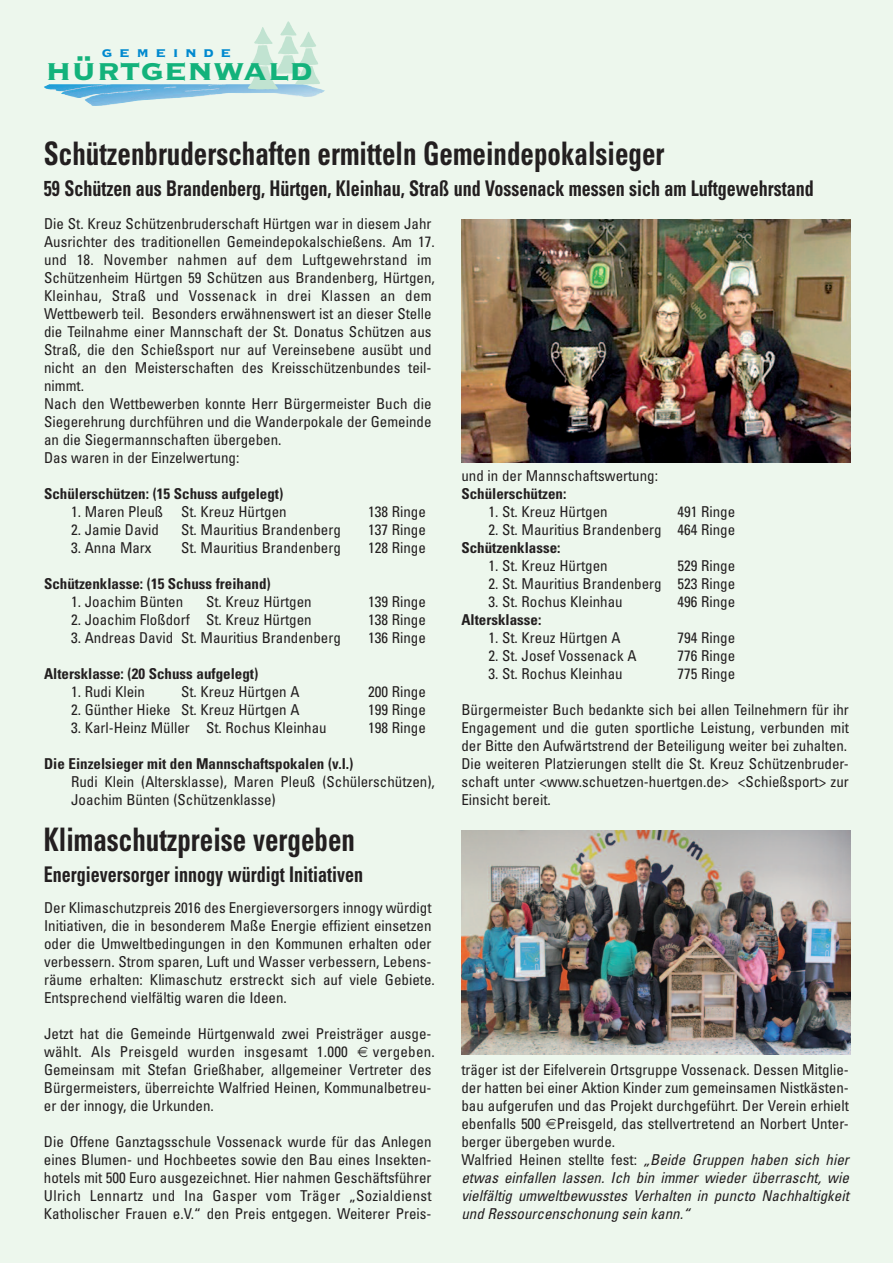
<style>
.page{position:relative;width:893px;height:1263px;background:#edf7ed}
.page>*{position:absolute;margin:0;border:0;box-sizing:border-box;transform-origin:0 0}
.t1{font:38.25px "Copperplate Thirty Three BC";color:#13b27b}
.t2{font:700 condensed 32.4px "Univers";color:#231f20;scale:.83 1}
.t3{font:700 condensed 21.6px "Univers";color:#231f20;scale:.83 1}
.t4{font:17.55px "Copperplate Thirty Three BC";letter-spacing:.365em;color:#0089cf}
.t5{font:condensed 15px/18px "Univers";color:#231f20}
.t6{font:700 condensed 15px "Univers";color:#231f20}
.s1{font-style:italic}
</style>
<div class="page">
<img style="left:44px;top:84px;width:281px;height:22px">
<img style="left:247px;top:22px;width:74px;height:67px">
<img style="left:461px;top:219px;width:389px;height:243px">
<img style="left:461px;top:831px;width:389px;height:223px">
<p class="t4" style="left:102px;top:41px;width:131px">gemeinde</p>
<h1 class="t1" style="left:46px;top:45px;width:268px">hürtgenwald</h1>
<h2 class="t2" style="left:44px;top:142px;width:749px">Schützenbruderschaften ermitteln Gemeindepokalsieger</h2>
<h3 class="t3" style="left:44px;top:180px;width:929px">59 Schützen aus Brandenberg, Hürtgen, Kleinhau, Straß und Vossenack messen sich am Luftgewehrstand</h3>
<p class="t5" style="left:44px;top:216px;width:392px">Die St. Kreuz Schützenbruderschaft Hürtgen war in diesem Jahr Ausrichter des traditionellen Gemeindepokalschießens. Am 17. und 18. November nahmen auf dem Luftgewehrstand im Schützenheim Hürtgen 59 Schützen aus Brandenberg, Hürtgen, Kleinhau, Straß und Vossenack in drei Klassen an dem Wettbewerb teil. Besonders erwähnenswert ist an dieser Stelle die Teilnahme einer Mannschaft der St. Donatus Schützen aus Straß, die den Schießsport nur auf Vereinsebene ausübt und nicht an den Meisterschaften des Kreisschützenbundes teil&shy;nimmt.<br>Nach den Wettbewerben konnte Herr Bürgermeister Buch die Siegerehrung durchführen und die Wanderpokale der Gemeinde an die Siegermannschaften übergeben.<br>Das waren in der Einzelwertung:</p>
<p class="t6" style="left:44px;top:488px;width:241px">Schülerschützen: (15 Schuss aufgelegt)</p>
<p class="t5" style="left:71px;top:504px;width:217px">1. Maren Pleuß St. Kreuz Hürtgen</p>
<p class="t5" style="left:368px;top:504px;width:59px">138 Ringe</p>
<p class="t5" style="left:71px;top:522px;width:90px">2. Jamie David</p>
<p class="t5" style="left:181px;top:522px;width:161px">St. Mauritius Brandenberg</p>
<p class="t5" style="left:368px;top:522px;width:59px">137 Ringe</p>
<p class="t5" style="left:71px;top:540px;width:82px">3. Anna Marx</p>
<p class="t5" style="left:181px;top:540px;width:161px">St. Mauritius Brandenberg</p>
<p class="t5" style="left:368px;top:540px;width:59px">128 Ringe</p>
<p class="t6" style="left:44px;top:578px;width:228px">Schützenklasse: (15 Schuss freihand)</p>
<p class="t5" style="left:71px;top:594px;width:114px">1. Joachim Bünten</p>
<p class="t5" style="left:206px;top:594px;width:107px">St. Kreuz Hürtgen</p>
<p class="t5" style="left:368px;top:594px;width:59px">139 Ringe</p>
<p class="t5" style="left:71px;top:612px;width:242px">2. Joachim Floßdorf St. Kreuz Hürtgen</p>
<p class="t5" style="left:368px;top:612px;width:59px">138 Ringe</p>
<p class="t5" style="left:71px;top:630px;width:271px">3. Andreas David St. Mauritius Brandenberg</p>
<p class="t5" style="left:368px;top:630px;width:59px">136 Ringe</p>
<p class="t6" style="left:44px;top:668px;width:216px">Altersklasse: (20 Schuss aufgelegt)</p>
<p class="t5" style="left:71px;top:684px;width:75px">1. Rudi Klein</p>
<p class="t5" style="left:181px;top:684px;width:120px">St. Kreuz Hürtgen A</p>
<p class="t5" style="left:368px;top:684px;width:59px">200 Ringe</p>
<p class="t5" style="left:71px;top:702px;width:230px">2. Günther Hieke St. Kreuz Hürtgen A</p>
<p class="t5" style="left:368px;top:702px;width:59px">199 Ringe</p>
<p class="t5" style="left:71px;top:720px;width:257px">3. Karl-Heinz Müller St. Rochus Kleinhau</p>
<p class="t5" style="left:368px;top:720px;width:59px">198 Ringe</p>
<p class="t6" style="left:44px;top:758px;width:311px">Die Einzelsieger mit den Mannschaftspokalen (v.l.)</p>
<p class="t5" style="left:71px;top:774px;width:365px">Rudi Klein (Altersklasse), Maren Pleuß (Schülerschützen),<br>Joachim Bünten (Schützenklasse)</p>
<h2 class="t2" style="left:44px;top:828px;width:376px">Klimaschutzpreise vergeben</h2>
<h3 class="t3" style="left:44px;top:866px;width:386px">Energieversorger innogy würdigt Initiativen</h3>
<p class="t5" style="left:44px;top:900px;width:392px">Der Klimaschutzpreis 2016 des Energieversorgers innogy würdigt Initiativen, die in besonderem Maße Energie effizient einsetzen oder die Umweltbedingungen in den Kommunen erhalten oder verbessern. Strom sparen, Luft und Wasser verbessern, Lebens&shy;räume erhalten: Klimaschutz erstreckt sich auf viele Gebiete.<br>Entsprechend vielfältig waren die Ideen.</p>
<p class="t5" style="left:44px;top:1026px;width:389px">Jetzt hat die Gemeinde Hürtgenwald zwei Preisträger ausge&shy;wählt. Als Preisgeld wurden insgesamt 1.000</p>
<p class="t5" style="left:44px;top:1044px;width:392px;text-indent:329px">vergeben.<br>Gemeinsam mit Stefan Grießhaber, allgemeiner Vertreter des Bürgermeisters, überreichte Walfried Heinen, Kommunalbetreu&shy;er der innogy, die Urkunden.</p>
<p class="t5" style="left:44px;top:1134px;width:389px;text-align:justify">Die Offene Ganztagsschule Vossenack wurde für das Anlegen eines Blumen- und Hochbeetes sowie den Bau eines Insekten&shy;hotels mit 500 Euro ausgezeichnet. Hier nahmen Geschäftsführer Ulrich Lennartz und Ina Gasper vom Träger „Sozialdienst Katholischer Frauen e.V.“ den Preis entgegen. Weiterer Preis-</p>
<p class="t5" style="left:461px;top:468px;width:198px">und in der Mannschaftswertung:</p>
<p class="t6" style="left:461px;top:488px;width:106px">Schülerschützen:</p>
<p class="t5" style="left:488px;top:504px;width:121px">1. St. Kreuz Hürtgen</p>
<p class="t5" style="left:677px;top:504px;width:59px">491 Ringe</p>
<p class="t5" style="left:488px;top:522px;width:248px">2. St. Mauritius Brandenberg 464 Ringe</p>
<p class="t6" style="left:461px;top:542px;width:101px">Schützenklasse:</p>
<p class="t5" style="left:488px;top:558px;width:121px">1. St. Kreuz Hürtgen</p>
<p class="t5" style="left:677px;top:558px;width:59px">529 Ringe</p>
<p class="t5" style="left:488px;top:576px;width:248px">2. St. Mauritius Brandenberg 523 Ringe</p>
<p class="t5" style="left:488px;top:594px;width:136px">3. St. Rochus Kleinhau</p>
<p class="t5" style="left:677px;top:594px;width:59px">496 Ringe</p>
<p class="t6" style="left:461px;top:614px;width:81px">Altersklasse:</p>
<p class="t5" style="left:488px;top:630px;width:134px">1. St. Kreuz Hürtgen A</p>
<p class="t5" style="left:677px;top:630px;width:59px">794 Ringe</p>
<p class="t5" style="left:488px;top:648px;width:150px">2. St. Josef Vossenack A</p>
<p class="t5" style="left:677px;top:648px;width:59px">776 Ringe</p>
<p class="t5" style="left:488px;top:666px;width:136px">3. St. Rochus Kleinhau</p>
<p class="t5" style="left:677px;top:666px;width:59px">775 Ringe</p>
<p class="t5" style="left:461px;top:702px;width:389px;text-align:justify">Bürgermeister Buch bedankte sich bei allen Teilnehmern für ihr Engagement und die guten sportliche Leistung, verbunden mit der Bitte den Aufwärtstrend der Beteiligung weiter bei zuhalten.<br>Die weiteren Platzierungen stellt die St. Kreuz Schützenbruder&shy;schaft unter &lt;www.schuetzen-huertgen.de&gt; &lt;Schießsport&gt; zur Einsicht bereit.</p>
<p class="t5" style="left:461px;top:1062px;width:389px">träger ist der Eifelverein Ortsgruppe Vossenack. Dessen Mitglie&shy;der hatten bei einer Aktion Kinder zum gemeinsamen Nistkästen&shy;bau aufgerufen und das Projekt durchgeführt. Der Verein erhielt ebenfalls 500 Preisgeld, das stellvertretend an Norbert Unter&shy;berger übergeben wurde.<br>Walfried Heinen stellte fest: <span class="s1">„Beide Gruppen haben sich hier etwas einfallen lassen. Ich bin immer wieder überrascht, wie vielfältig umweltbewusstes Verhalten in puncto Nachhaltigkeit und Ressourcenschonung sein kann.“</span></p>
</div>
